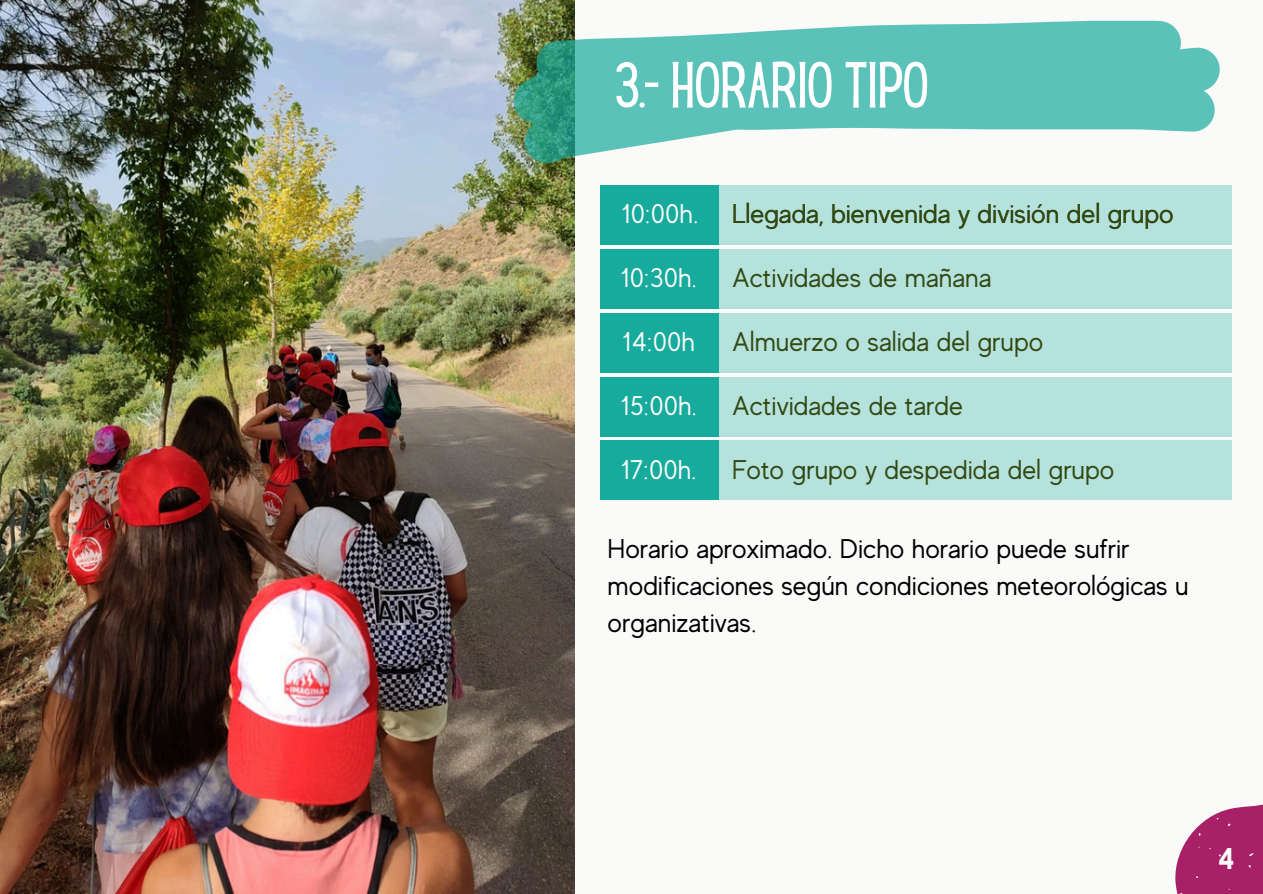
<style>
.page{position:relative;width:1263px;height:894px;background:#fff}
.page>*{position:absolute;margin:0;border:0;box-sizing:border-box;transform-origin:0 0}
.t1{font:57px "Hey Gotcha";color:#fff}
.t2{font:700 30px "MADE Evolve Sans";color:#fff}
.t3{font:27px "MADE Evolve Sans";color:#334914}
.t4{font:27px/37.2px "MADE Evolve Sans";color:#000}
.t5{font:27px "MADE Evolve Sans";color:#fafaf9}
</style>
<div class="page">
<div style="left:0;top:0;width:1263px;height:893px;background:#fafaf9"></div>
<img style="left:0;top:0;width:575px;height:893px">
<svg style="left:513px;top:20px;width:707px;height:143px;fill:#5ac2b8"></svg>
<svg style="left:1175px;top:804px;width:88px;height:89px"></svg>
<div style="left:601px;top:184px;width:118px;height:60px;background:#16ab9c"></div>
<div style="left:719px;top:184px;width:513px;height:60px;background:#b6e2dd"></div>
<div style="left:601px;top:248px;width:118px;height:60px;background:#16ab9c"></div>
<div style="left:719px;top:248px;width:513px;height:60px;background:#b6e2dd"></div>
<div style="left:601px;top:312px;width:118px;height:60px;background:#16ab9c"></div>
<div style="left:719px;top:312px;width:513px;height:60px;background:#b6e2dd"></div>
<div style="left:601px;top:376px;width:118px;height:60px;background:#16ab9c"></div>
<div style="left:719px;top:376px;width:513px;height:60px;background:#b6e2dd"></div>
<div style="left:601px;top:440px;width:118px;height:60px;background:#16ab9c"></div>
<div style="left:719px;top:440px;width:513px;height:60px;background:#b6e2dd"></div>
<h1 class="t1" style="left:615px;top:51px;width:314px">3.- HORARIO TIPO</h1>
<p class="t5" style="left:622px;top:196px;width:78px">10:00h.</p>
<p class="t3" style="left:732px;top:196px;width:443px">Llegada, bienvenida y división del grupo</p>
<p class="t3" style="left:732px;top:196px;width:443px">Llegada, bienvenida y división del grupo</p>
<p class="t5" style="left:621px;top:260px;width:77px">10:30h.</p>
<p class="t3" style="left:732px;top:260px;width:261px">Actividades de mañana</p>
<p class="t5" style="left:623px;top:324px;width:74px">14:00h</p>
<p class="t3" style="left:732px;top:324px;width:313px">Almuerzo o salida del grupo</p>
<p class="t5" style="left:621px;top:388px;width:77px">15:00h.</p>
<p class="t3" style="left:732px;top:388px;width:232px">Actividades de tarde</p>
<p class="t5" style="left:621px;top:452px;width:77px">17:00h.</p>
<p class="t3" style="left:732px;top:452px;width:384px">Foto grupo y despedida del grupo</p>
<p class="t4" style="left:608px;top:528px;width:583px">Horario aproximado. Dicho horario puede sufrir modificaciones según condiciones meteorológicas u organizativas.</p>
<p class="t2" style="left:1218px;top:839px;width:18px">4</p>
</div>
